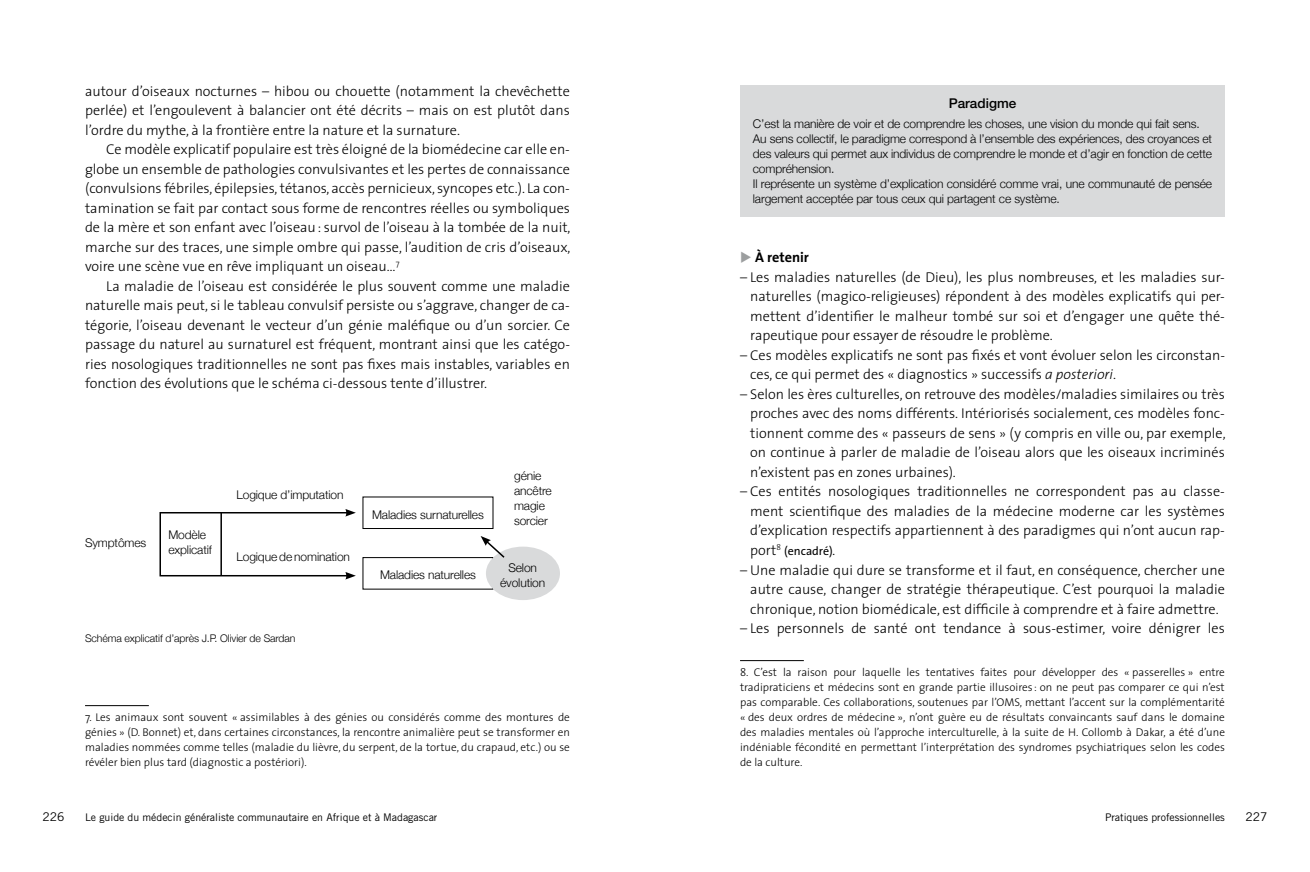
<style>
.page{position:relative;width:1310px;height:872px;background:#fff}
.page>*{position:absolute;margin:0;border:0;box-sizing:border-box;transform-origin:0 0}
.t1{font:300 14.25px/19.5px "The Sans";color:#000;text-align:justify}
.t2{font:700 14.25px "The Sans";color:#000}
.t3{font:500 13.5px "Helvetica Neue";color:#000}
.t4{font:300 12px/15px "Helvetica Neue";letter-spacing:-.01em;color:#000}
.t5{font:12px "The Sans";color:#000}
.t6{font:12px "Trade Gothic";color:#000}
.t7{font:300 11.25px/15px "The Sans";color:#000;text-align:justify}
.t8{font:10.5px "Trade Gothic";color:#000}
.t9{font:300 10.5px "Helvetica Neue";letter-spacing:-.01em;color:#000}
.s1{color:#9c9e9f}
.s2{font-style:italic}
.s3{font-weight:300;font-size:14.25px}
.s4{font-weight:300;font-style:italic;font-size:14.25px}
</style>
<div class="page">
<hr style="left:85px;top:705px;width:64px;height:1px;background:#000">
<div style="left:362px;top:496px;width:131px;height:33px;border:1px solid #000"></div>
<div style="left:362px;top:557px;width:131px;height:32px;border:1px solid #000"></div>
<div style="left:486px;top:546px;width:74px;height:54px;background:#d9dadb;border-radius:50%"></div>
<svg style="left:480px;top:536px;width:26px;height:23px"></svg>
<div style="left:159px;top:512px;width:189px;height:64px;border:2px solid #000"></div>
<svg style="left:345px;top:509px;width:11px;height:7px"></svg>
<svg style="left:345px;top:572px;width:11px;height:7px"></svg>
<hr style="left:740px;top:660px;width:64px;height:1px;background:#000">
<div style="left:740px;top:85px;width:485px;height:132px;background:#d9dadb"></div>
<hr style="left:220px;top:513px;width:2px;height:63px;background:#000">
<p class="t1" style="left:85px;top:80px;width:486px">autour d’oiseaux nocturnes – hibou ou chouette (notamment la chevêchette perlée) et l’engoulevent à balancier ont été décrits – mais on est plutôt dans l’ordre du mythe, à la frontière entre la nature et la surnature.</p>
<p class="t1" style="left:85px;top:139px;width:487px;text-indent:21px">Ce modèle explicatif populaire est très éloigné de la biomédecine car elle en&shy;globe un ensemble de pathologies convulsivantes et les pertes de connaissance (convulsions fébriles, épilepsies, tétanos, accès pernicieux, syncopes etc.). La con&shy;tamination se fait par contact sous forme de rencontres réelles ou symboliques de la mère et son enfant avec l’oiseau: survol de l’oiseau à la tombée de la nuit, marche sur des traces, une simple ombre qui passe, l’audition de cris d’oiseaux, voire une scène vue en rêve impliquant un oiseau…<sup>7</sup></p>
<p class="t1" style="left:85px;top:275px;width:486px;text-indent:21px">La maladie de l’oiseau est considérée le plus souvent comme une maladie naturelle mais peut, si le tableau convulsif persiste ou s’aggrave, changer de ca&shy;tégorie, l’oiseau devenant le vecteur d’un génie maléfique ou d’un sorcier. Ce passage du naturel au surnaturel est fréquent, montrant ainsi que les catégo&shy;ries nosologiques traditionnelles ne sont pas fixes mais instables, variables en fonction des évolutions que le schéma ci-dessous tente d’illustrer.</p>
<p class="t4" style="left:85px;top:535px;width:63px">Symptômes</p>
<p class="t4" style="left:168px;top:526px;width:45px">Modèle explicatif</p>
<p class="t4" style="left:236px;top:487px;width:109px">Logique d’imputation</p>
<p class="t4" style="left:236px;top:549px;width:115px">Logique de nomination</p>
<p class="t9" style="left:85px;top:631px;width:212px">Schéma explicatif d’après J.P. Olivier de Sardan</p>
<p class="t4" style="left:372px;top:506px;width:113px">Maladies surnaturelles</p>
<p class="t4" style="left:514px;top:467px;width:39px">génie ancêtre magie sorcier</p>
<p class="t4" style="left:380px;top:567px;width:97px">Maladies naturelles</p>
<p class="t4" style="left:500px;top:559px;width:47px;text-align:center">Selon évolution</p>
<p class="t7" style="left:85px;top:709px;width:486px">7. Les animaux sont souvent « assimilables à des génies ou considérés comme des montures de génies » (D. Bonnet) et, dans certaines circonstances, la rencontre animalière peut se transformer en maladies nommées comme telles (maladie du lièvre, du serpent, de la tortue, du crapaud, etc.) ou se révéler bien plus tard (diagnostic a postériori).</p>
<p class="t3" style="left:948px;top:95px;width:69px">Paradigme</p>
<p class="t4" style="left:753px;top:116px;width:461px">C’est la manière de voir et de comprendre les choses, une vision du monde qui fait sens.<br>Au sens collectif, le paradigme correspond à l’ensemble des expériences, des croyances et des valeurs qui permet aux individus de comprendre le monde et d’agir en fonction de cette compréhension.<br>Il représente un système d’explication considéré comme vrai, une communauté de pensée largement acceptée par tous ceux qui partagent ce système.</p>
<p class="t2" style="left:740px;top:246px;width:70px"><span class="s1">◆</span> À retenir</p>
<p class="t1" style="left:750px;top:267px;width:476px;text-indent:-10px">– Les maladies naturelles (de Dieu), les plus nombreuses, et les maladies sur&shy;naturelles (magico-religieuses) répondent à des modèles explicatifs qui per&shy;mettent d’identifier le malheur tombé sur soi et d’engager une quête thé&shy;rapeutique pour essayer de résoudre le problème.</p>
<p class="t1" style="left:750px;top:345px;width:475px;text-indent:-10px">– Ces modèles explicatifs ne sont pas fixés et vont évoluer selon les circonstan&shy;ces, ce qui permet des « diagnostics » successifs <span class="s2">a posteriori</span>.</p>
<p class="t1" style="left:750px;top:384px;width:477px;text-indent:-10px">– Selon les ères culturelles, on retrouve des modèles/maladies similaires ou très proches avec des noms différents. Intériorisés socialement, ces modèles fonc&shy;tionnent comme des « passeurs de sens » (y compris en ville ou, par exemple, on continue à parler de maladie de l’oiseau alors que les oiseaux incriminés n’existent pas en zones urbaines).</p>
<p class="t1" style="left:750px;top:481px;width:476px;text-indent:-10px">– Ces entités nosologiques traditionnelles ne correspondent pas au classe&shy;ment scientifique des maladies de la médecine moderne car les systèmes d’explication respectifs appartiennent à des paradigmes qui n’ont aucun rap-</p>
<p class="t5" style="left:750px;top:541px;width:87px"><span class="s3">port</span><sup>8</sup> (encadré)<span class="s4">.</span></p>
<p class="t1" style="left:750px;top:559px;width:476px;text-indent:-10px">– Une maladie qui dure se transforme et il faut, en conséquence, chercher une autre cause, changer de stratégie thérapeutique. C’est pourquoi la maladie chronique, notion biomédicale, est difficile à comprendre et à faire admettre.</p>
<p class="t1" style="left:740px;top:618px;width:486px">– Les personnels de santé ont tendance à sous-estimer, voire dénigrer les</p>
<p class="t7" style="left:740px;top:664px;width:486px">8. C’est la raison pour laquelle les tentatives faites pour développer des « passerelles » entre tradipraticiens et médecins sont en grande partie illusoires : on ne peut pas comparer ce qui n’est pas comparable. Ces collaborations, soutenues par l’OMS, mettant l’accent sur la complémentarité « des deux ordres de médecine », n’ont guère eu de résultats convaincants sauf dans le domaine des maladies mentales où l’approche interculturelle, à la suite de H. Collomb à Dakar, a été d’une indéniable fécondité en permettant l’interprétation des syndromes psychiatriques selon les codes de la culture.</p>
<p class="t6" style="left:43px;top:810px;width:23px">226</p>
<p class="t8" style="left:85px;top:811px;width:354px">Le guide du médecin généraliste communautaire en Afrique et à Madagascar</p>
<p class="t8" style="left:1105px;top:811px;width:121px">Pratiques professionnelles</p>
<p class="t6" style="left:1245px;top:810px;width:23px">227</p>
</div>
